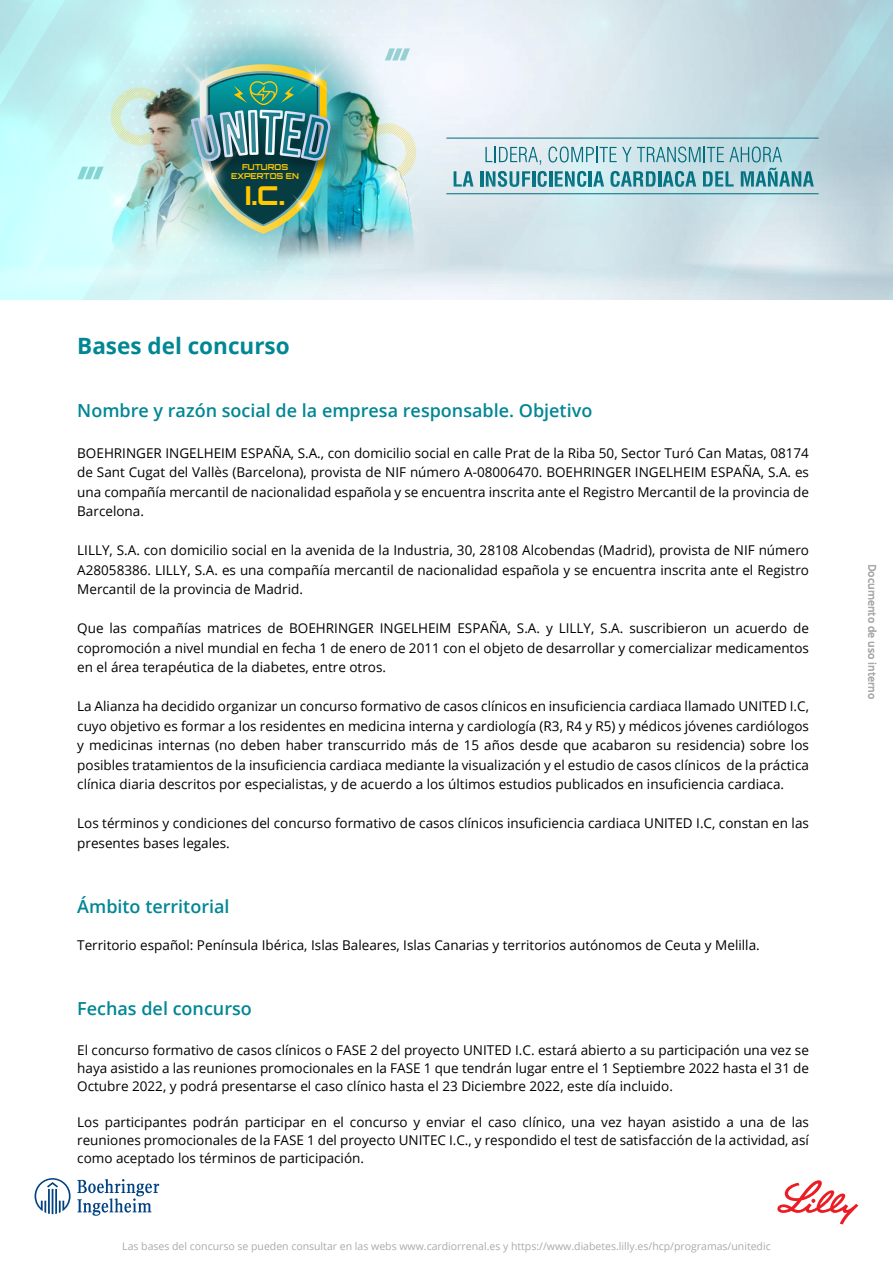
<style>
.page{position:relative;width:893px;height:1263px;background:#fff}
.page>*{position:absolute;margin:0;border:0;box-sizing:border-box;transform-origin:0 0}
.t1{font:25.95px "Orbitron";color:#ffc800}
.t2{font:700 22.5px "Open Sans";color:#018794}
.t3{font:600 18px "Open Sans";color:#018794}
.t4{font:13.5px/19.5px "Open Sans";color:#000;text-align:justify}
.t5{font:10.5px "Open Sans";color:#aaa}
.t6{font:600 10.5px "Open Sans";color:#aaa}
.t7{font:8.25px/9.9px "Orbitron";color:#ffc800;text-align:center}
</style>
<div class="page">
<svg style="left:0;top:0;width:893px;height:299px;background:#bcdbde"></svg>
<svg style="left:777px;top:1180px;width:81px;height:44px"></svg>
<svg style="left:35px;top:1178px;width:36px;height:36px"></svg>
<svg style="left:77px;top:1179px;width:82px;height:37px"></svg>
<p class="t7" style="left:231px;top:162px;width:69px">FUTUROS<br>EXPERTOS EN</p>
<h1 class="t1" style="left:246px;top:179px;width:41px">I.C.</h1>
<h2 class="t2" style="left:77px;top:330px;width:214px">Bases del concurso</h2>
<h3 class="t3" style="left:77px;top:398px;width:517px">Nombre y razón social de la empresa responsable. Objetivo</h3>
<p class="t4" style="left:77px;top:443px;width:733px">BOEHRINGER INGELHEIM ESPAÑA, S.A., con domicilio social en calle Prat de la Riba 50, Sector Turó Can Matas, 08174 de Sant Cugat del Vallès (Barcelona), provista de NIF número A-08006470. BOEHRINGER INGELHEIM ESPAÑA, S.A. es una compañía mercantil de nacionalidad española y se encuentra inscrita ante el Registro Mercantil de la provincia de Barcelona.</p>
<p class="t4" style="left:77px;top:540px;width:733px">LILLY, S.A. con domicilio social en la avenida de la Industria, 30, 28108 Alcobendas (Madrid), provista de NIF número A28058386. LILLY, S.A. es una compañía mercantil de nacionalidad española y se encuentra inscrita ante el Registro Mercantil de la provincia de Madrid.</p>
<p class="t4" style="left:77px;top:618px;width:733px">Que las compañías matrices de BOEHRINGER INGELHEIM ESPAÑA, S.A. y LILLY, S.A. suscribieron un acuerdo de copromoción a nivel mundial en fecha 1 de enero de 2011 con el objeto de desarrollar y comercializar medicamentos en el área terapéutica de la diabetes, entre otros.</p>
<p class="t4" style="left:77px;top:696px;width:733px">La Alianza ha decidido organizar un concurso formativo de casos clínicos en insuficiencia cardiaca llamado UNITED I.C, cuyo objetivo es formar a los residentes en medicina interna y cardiología (R3, R4 y R5) y médicos jóvenes cardiólogos y medicinas internas (no deben haber transcurrido más de 15 años desde que acabaron su residencia) sobre los posibles tratamientos de la insuficiencia cardiaca mediante la visualización y el estudio de casos clínicos de la práctica clínica diaria descritos por especialistas, y de acuerdo a los últimos estudios publicados en insuficiencia cardiaca.</p>
<p class="t4" style="left:77px;top:813px;width:733px">Los términos y condiciones del concurso formativo de casos clínicos insuficiencia cardiaca UNITED I.C, constan en las presentes bases legales.</p>
<h3 class="t3" style="left:77px;top:894px;width:154px">Ámbito territorial</h3>
<p class="t4" style="left:77px;top:935px;width:684px">Territorio español: Península Ibérica, Islas Baleares, Islas Canarias y territorios autónomos de Ceuta y Melilla.</p>
<h3 class="t3" style="left:77px;top:996px;width:176px">Fechas del concurso</h3>
<p class="t4" style="left:77px;top:1040px;width:733px;line-height:18px">El concurso formativo de casos clínicos o FASE 2 del proyecto UNITED I.C. estará abierto a su participación una vez se haya asistido a las reuniones promocionales en la FASE 1 que tendrán lugar entre el 1 Septiembre 2022 hasta el 31 de Octubre 2022, y podrá presentarse el caso clínico hasta el 23 Diciembre 2022, este día incluido.</p>
<p class="t4" style="left:77px;top:1112px;width:733px;line-height:18px">Los participantes podrán participar en el concurso y enviar el caso clínico, una vez hayan asistido a una de las reuniones promocionales de la FASE 1 del proyecto UNITEC I.C., y respondido el test de satisfacción de la actividad, así como aceptado los términos de participación.</p>
<p class="t5" style="left:122px;top:1239px;width:650px">Las bases del concurso se pueden consultar en las webs www.cardiorrenal.es y https://www.diabetes.lilly.es/hcp/programas/unitedic</p>
<p class="t6" style="left:879px;top:564px;width:137px;rotate:90deg">Documento de uso interno</p>
</div>
